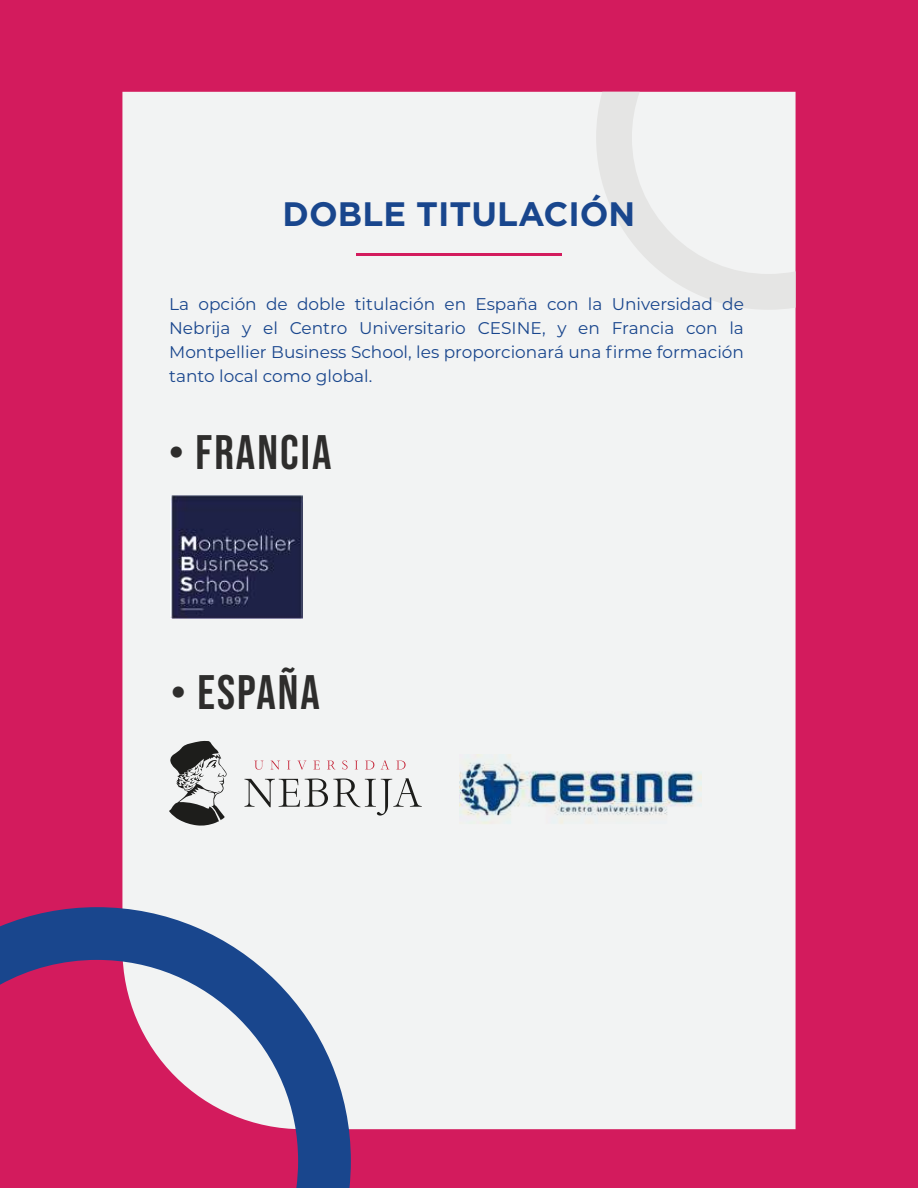
<style>
.page{position:relative;width:918px;height:1188px;background:#d31b5d}
.page>*{position:absolute;margin:0;border:0;box-sizing:border-box;transform-origin:0 0}
.t1{font:48.45px "Bebas Neue";letter-spacing:.045em;color:#2e2d2c}
.t2{font:700 33.9px "Gotham";color:#19468d}
.t3{font:16.95px/24px "Montserrat";color:#19468d;text-align:justify}
</style>
<div class="page">
<div style="left:122px;top:92px;width:674px;height:1037px;background:#f2f3f3"></div>
<svg style="left:596px;top:92px;width:200px;height:218px;background:#eeefef"></svg>
<svg style="left:0;top:907px;width:351px;height:281px"></svg>
<hr style="left:356px;top:253px;width:206px;height:3px;background:#d31b5d">
<svg style="left:169px;top:741px;width:58px;height:85px;background:#959695"></svg>
<svg style="left:254px;top:760px;width:152px;height:10px;background:#ecdbdd"></svg>
<svg style="left:244px;top:778px;width:178px;height:38px;background:#cfd0cf"></svg>
<img style="left:460px;top:754px;width:241px;height:70px">
<img style="left:170px;top:495px;width:132px;height:123px">
<h2 class="t2" style="left:283px;top:194px;width:354px">DOBLE TITULACIÓN</h2>
<p class="t3" style="left:169px;top:292px;width:576px">La opción de doble titulación en España con la Universidad de Nebrija y el Centro Universitario CESINE, y en Francia con la Montpellier Business School, les proporcionará una firme formación tanto local como global.</p>
<h1 class="t1" style="left:169px;top:425px;width:164px">• FRANCIA</h1>
<h1 class="t1" style="left:171px;top:664px;width:151px">• ESPAÑA</h1>
</div>
